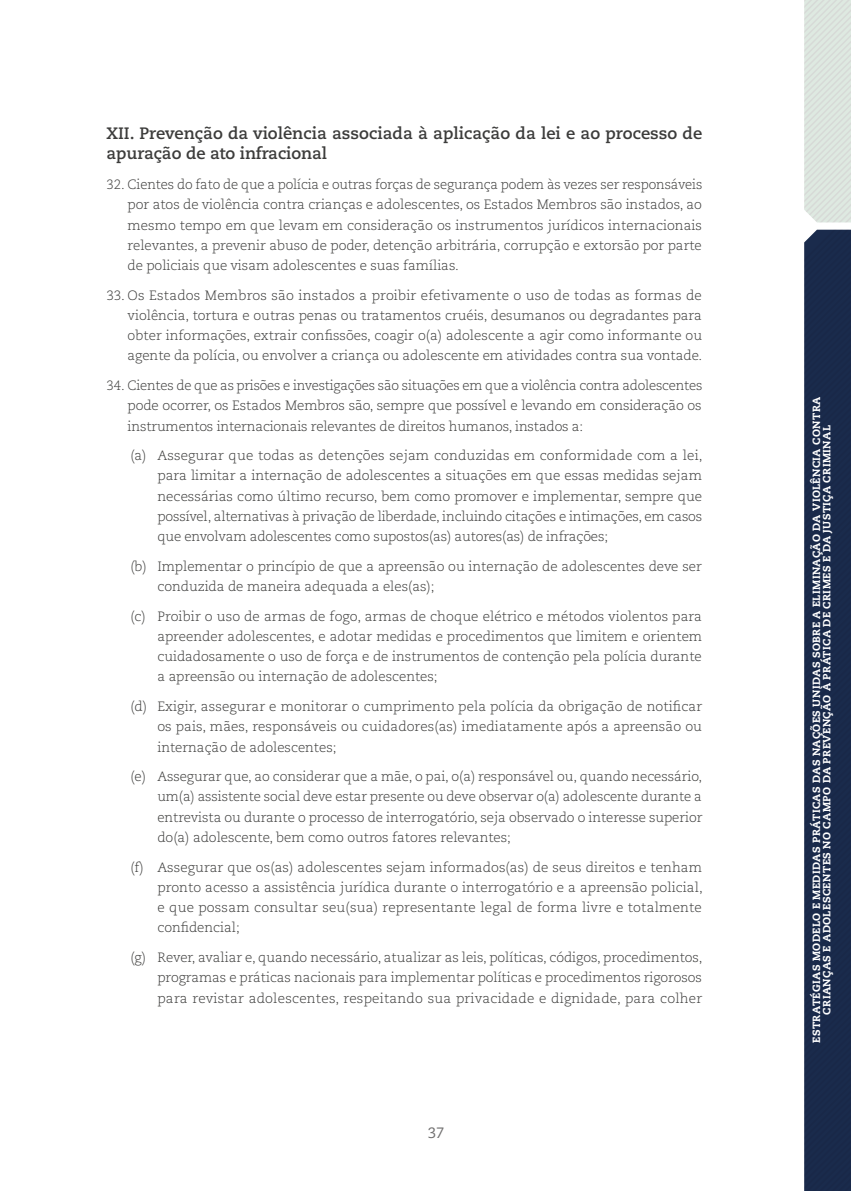
<style>
.page{position:relative;width:851px;height:1191px;background:#fff}
.page>*{position:absolute;margin:0;border:0;box-sizing:border-box;transform-origin:0 0}
.t1{font:700 16.5px/20.2px "Caecilia LT Pro 75";color:#3c3c3b}
.t2{font:15px "Caecilia LT Pro 55 Roman";color:#706f6f}
.t3{font:300 13.5px/20.2px "Caecilia LT Pro 45";letter-spacing:-.005em;color:#3c3c3b;text-align:justify}
.t4{font:800 10.5px/10.5px "Caecilia LT Pro 85";letter-spacing:.045em;color:#fff;text-align:center}
</style>
<div class="page">
<div style="left:804px;top:230px;width:46px;height:961px;background:#192a4b"></div>
<svg style="left:804px;top:0;width:46px;height:223px"></svg>
<p class="t1" style="left:106px;top:123px;width:597px">XII. Prevenção da violência associada à aplicação da lei e ao processo de apuração de ato infracional</p>
<p class="t3" style="left:128px;top:174px;width:576px;text-indent:-21px">32. Cientes do fato de que a polícia e outras forças de segurança podem às vezes ser responsáveis por atos de violência contra crianças e adolescentes, os Estados Membros são instados, ao mesmo tempo em que levam em consideração os instrumentos jurídicos internacionais relevantes, a prevenir abuso de poder, detenção arbitrária, corrupção e extorsão por parte de policiais que visam adolescentes e suas famílias.</p>
<p class="t3" style="left:128px;top:285px;width:576px;text-indent:-21px">33. Os Estados Membros são instados a proibir efetivamente o uso de todas as formas de violência, tortura e outras penas ou tratamentos cruéis, desumanos ou degradantes para obter informações, extrair confissões, coagir o(a) adolescente a agir como informante ou agente da polícia, ou envolver a criança ou adolescente em atividades contra sua vontade.</p>
<p class="t3" style="left:128px;top:375px;width:576px;text-indent:-21px">34. Cientes de que as prisões e investigações são situações em que a violência contra adolescentes pode ocorrer, os Estados Membros são, sempre que possível e levando em consideração os instrumentos internacionais relevantes de direitos humanos, instados a:</p>
<p class="t3" style="left:157px;top:445px;width:546px;text-indent:-27px">(a) Assegurar que todas as detenções sejam conduzidas em conformidade com a lei, para limitar a internação de adolescentes a situações em que essas medidas sejam necessárias como último recurso, bem como promover e implementar, sempre que possível, alternativas à privação de liberdade, incluindo citações e intimações, em casos que envolvam adolescentes como supostos(as) autores(as) de infrações;</p>
<p class="t3" style="left:157px;top:556px;width:546px;text-indent:-27px">(b) Implementar o princípio de que a apreensão ou internação de adolescentes deve ser conduzida de maneira adequada a eles(as);</p>
<p class="t3" style="left:157px;top:605px;width:546px;text-indent:-27px">(c) Proibir o uso de armas de fogo, armas de choque elétrico e métodos violentos para apreender adolescentes, e adotar medidas e procedimentos que limitem e orientem cuidadosamente o uso de força e de instrumentos de contenção pela polícia durante a apreensão ou internação de adolescentes;</p>
<p class="t3" style="left:157px;top:696px;width:546px;text-indent:-27px">(d) Exigir, assegurar e monitorar o cumprimento pela polícia da obrigação de notificar os pais, mães, responsáveis ou cuidadores(as) imediatamente após a apreensão ou internação de adolescentes;</p>
<p class="t3" style="left:157px;top:766px;width:546px;text-indent:-27px">(e) Assegurar que, ao considerar que a mãe, o pai, o(a) responsável ou, quando necessário, um(a) assistente social deve estar presente ou deve observar o(a) adolescente durante a entrevista ou durante o processo de interrogatório, seja observado o interesse superior do(a) adolescente, bem como outros fatores relevantes;</p>
<p class="t3" style="left:157px;top:856px;width:546px;text-indent:-27px">(f) Assegurar que os(as) adolescentes sejam informados(as) de seus direitos e tenham pronto acesso a assistência jurídica durante o interrogatório e a apreensão policial, e que possam consultar seu(sua) representante legal de forma livre e totalmente confidencial;</p>
<p class="t3" style="left:157px;top:947px;width:546px;text-indent:-27px">(g) Rever, avaliar e, quando necessário, atualizar as leis, políticas, códigos, procedimentos, programas e práticas nacionais para implementar políticas e procedimentos rigorosos para revistar adolescentes, respeitando sua privacidade e dignidade, para colher</p>
<p class="t2" style="left:428px;top:1122px;width:18px">37</p>
<p class="t4" style="left:810px;top:1043px;width:648px;rotate:-90deg">ESTRATÉGIAS MODELO E MEDIDAS PRÁTICAS DAS NAÇÕES UNIDAS SOBRE A ELIMINAÇÃO DA VIOLÊNCIA CONTRA<br>CRIANÇAS E ADOLESCENTES NO CAMPO DA PREVENÇÃO À PRÁTICA DE CRIMES E DA JUSTIÇA CRIMINAL</p>
</div>
